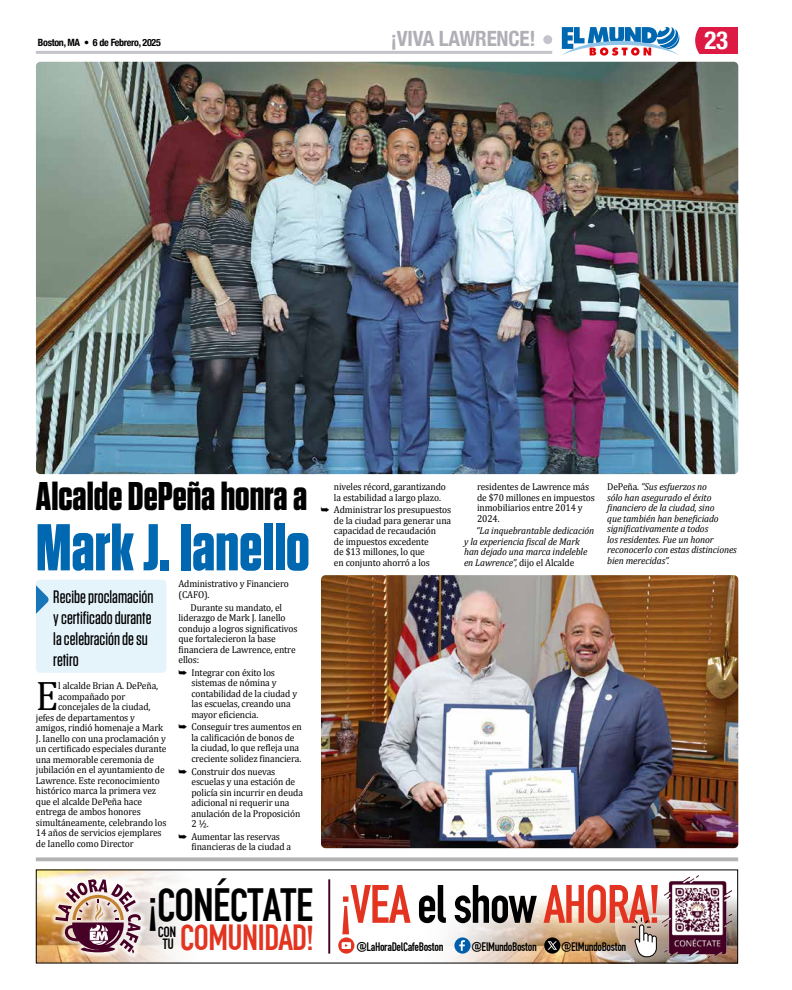
<style>
.page{position:relative;width:792px;height:990px;background:#fff}
.page>*{position:absolute;margin:0;border:0;box-sizing:border-box;transform-origin:0 0}
.t1{font:700 66px "Tungsten";color:#0067b1}
.t2{font:56.4px "Roadgeek 2005 Engschrift";letter-spacing:-.03em;color:#e23420}
.t3{font:48.8px "Roadgeek 2005 Engschrift";letter-spacing:-.03em;color:#000}
.t4{font:41.5px "Cambria";color:#000;scale:.95 1}
.t5{font:700 40px "Tungsten";color:#000}
.t6{font:38px "Roadgeek 2005 Engschrift";letter-spacing:-.03em;color:#e23420}
.t7{font:700 condensed 25px "Helvetica Neue";color:#fff}
.t8{font:700 condensed 21px "Helvetica Neue";letter-spacing:-.01em;color:#b0afb5}
.t9{font:500 18px/21px "Tungsten";color:#000}
.t10{font:15.6px/12.7px "Roadgeek 2005 Engschrift";color:#000}
.t11{font:12.9px "Roadgeek 2005 Engschrift";letter-spacing:-.03em;color:#000}
.t12{font:10px/10.5px "Cambria";letter-spacing:-.01em;color:#000;scale:.95 1}
.t13{font:italic 10px/10.5px "Cambria";letter-spacing:-.01em;color:#000;scale:.95 1}
.t14{font:700 condensed 10px "Helvetica Neue";letter-spacing:-.03em;color:#000}
.s1{font-style:normal}
.s2{font-size:36.3px}
.s3{color:#000}
</style>
<div class="page">
<hr style="left:36px;top:51px;width:516px;height:3px;background:#c3c5ca">
<div style="left:543px;top:35px;width:9px;height:9px;background:#c3c5ca;border-radius:50%"></div>
<svg style="left:695px;top:27px;width:43px;height:27px"></svg>
<svg style="left:562px;top:27px;width:117px;height:29px"></svg>
<div style="left:36px;top:580px;width:130px;height:93px;background:#e3f3fb;border-radius:4px"></div>
<svg style="left:36px;top:580px;width:13px;height:34px"></svg>
<svg style="left:36px;top:857px;width:702px;height:4px;fill:#b3b3b3"></svg>
<img style="left:38px;top:872px;width:144px;height:89px">
<svg style="left:336px;top:869px;width:402px;height:95px"></svg>
<div style="left:50px;top:874px;width:96px;height:85px;background:#fff;opacity:.75"></div>
<svg style="left:55px;top:879px;width:86px;height:75px"></svg>
<svg style="left:454px;top:937px;width:17px;height:17px"></svg>
<svg style="left:459px;top:940px;width:6px;height:11px"></svg>
<svg style="left:544px;top:937px;width:16px;height:17px"></svg>
<svg style="left:548px;top:941px;width:9px;height:9px"></svg>
<svg style="left:338px;top:937px;width:16px;height:17px"></svg>
<svg style="left:342px;top:942px;width:9px;height:7px"></svg>
<img style="left:662px;top:875px;width:70px;height:83px">
<svg style="left:632px;top:918px;width:25px;height:40px"></svg>
<hr style="left:328px;top:879px;width:2px;height:75px;background:#470026">
<img style="left:36px;top:62px;width:702px;height:412px">
<img style="left:321px;top:575px;width:417px;height:273px">
<p class="t14" style="left:38px;top:34px;width:124px">Boston, MA • 6 de Febrero, 2025</p>
<h3 class="t8" style="left:391px;top:21px;width:146px">¡VIVA LAWRENCE!</h3>
<h3 class="t7" style="left:705px;top:19px;width:25px">23</h3>
<h3 class="t5" style="left:36px;top:475px;width:273px">Alcalde DePeña honra a</h3>
<h1 class="t1" style="left:36px;top:512px;width:275px">Mark J. Ianello</h1>
<h3 class="t9" style="left:53px;top:586px;width:102px">Recibe proclamación y certificado durante la celebración de su retiro</h3>
<h3 class="t4" style="left:36px;top:672px;width:25px">E</h3>
<p class="t12" style="left:58px;top:680px;width:107px">l alcalde Brian A. DePeña,</p>
<p class="t12" style="left:58px;top:691px;width:72px">acompañado por</p>
<p class="t12" style="left:58px;top:701px;width:99px">concejales de la ciudad,</p>
<p class="t12" style="left:36px;top:712px;width:106px">jefes de departamentos y</p>
<p class="t12" style="left:36px;top:722px;width:135px">amigos, rindió homenaje a Mark</p>
<p class="t12" style="left:36px;top:733px;width:138px">J. Ianello con una proclamación y</p>
<p class="t12" style="left:36px;top:743px;width:139px">un certificado especiales durante</p>
<p class="t12" style="left:36px;top:754px;width:126px">una memorable ceremonia de</p>
<p class="t12" style="left:36px;top:764px;width:137px">jubilación en el ayuntamiento de</p>
<p class="t12" style="left:36px;top:775px;width:132px">Lawrence. Este reconocimiento</p>
<p class="t12" style="left:36px;top:785px;width:128px">histórico marca la primera vez</p>
<p class="t12" style="left:36px;top:796px;width:113px">que el alcalde DePeña hace</p>
<p class="t12" style="left:36px;top:806px;width:112px">entrega de ambos honores</p>
<p class="t12" style="left:36px;top:817px;width:139px">simultáneamente, celebrando los</p>
<p class="t12" style="left:36px;top:827px;width:134px">14 años de servicios ejemplares</p>
<p class="t12" style="left:36px;top:838px;width:104px">de Ianello como Director</p>
<p class="t12" style="left:178px;top:579px;width:118px">Administrativo y Financiero (CAFO).</p>
<p class="t12" style="left:178px;top:602px;width:127px;text-indent:12px">Durante su mandato, el liderazgo de Mark J. Ianello condujo a logros significativos que fortalecieron la base financiera de Lawrence, entre ellos:</p>
<p class="t12" style="left:191px;top:667px;width:113px;text-indent:-13px">➥ Integrar con éxito los sistemas de nómina y contabilidad de la ciudad y las escuelas, creando una mayor eficiencia.</p>
<p class="t12" style="left:191px;top:722px;width:118px;text-indent:-13px">➥ Conseguir tres aumentos en la calificación de bonos de la ciudad, lo que refleja una creciente solidez financiera.</p>
<p class="t12" style="left:191px;top:766px;width:119px;text-indent:-13px">➥ Construir dos nuevas escuelas y una estación de policía sin incurrir en deuda adicional ni requerir una anulación de la Proposición<br>2 ½.</p>
<p class="t12" style="left:191px;top:831px;width:106px;text-indent:-13px">➥ Aumentar las reservas financieras de la ciudad a</p>
<p class="t12" style="left:334px;top:482px;width:119px">niveles récord, garantizando la estabilidad a largo plazo.</p>
<p class="t12" style="left:334px;top:505px;width:125px;text-indent:-13px">➥ Administrar los presupuestos de la ciudad para generar una capacidad de recaudación<br>de impuestos excedente<br>de $13 millones, lo que<br>en conjunto ahorró a los</p>
<p class="t12" style="left:477px;top:482px;width:125px">residentes de Lawrence más de $70 millones en impuestos inmobiliarios entre 2014 y<br>2024.</p>
<p class="t13" style="left:464px;top:526px;width:139px;text-indent:12px">“La inquebrantable dedicación y la experiencia fiscal de Mark han dejado una marca indeleble en Lawrence”, <span class="s1">dijo el Alcalde</span></p>
<p class="t13" style="left:607px;top:481px;width:138px"><span class="s1">DePeña.</span> “Sus esfuerzos no<br>sólo han asegurado el éxito financiero de la ciudad, sino<br>que también han beneficiado significativamente a todos<br>los residentes. Fue un honor reconocerlo con estas distinciones bien merecidas”.</p>
<h3 class="t3" style="left:147px;top:876px;width:168px">¡CONÉCTATE</h3>
<h3 class="t6" style="left:180px;top:915px;width:135px">COMUNIDAD<span class="s2">!</span></h3>
<h3 class="t10" style="left:158px;top:925px;width:20px">CON<br>TU</h3>
<h2 class="t2" style="left:340px;top:871px;width:323px">¡VEA <span class="s3">el show</span> AHORA!</h2>
<p class="t11" style="left:356px;top:939px;width:89px">@LaHoraDelCafeBoston</p>
<p class="t11" style="left:472px;top:939px;width:67px">@ElMundoBoston</p>
<p class="t11" style="left:561px;top:939px;width:67px">@ElMundoBoston</p>
</div>
